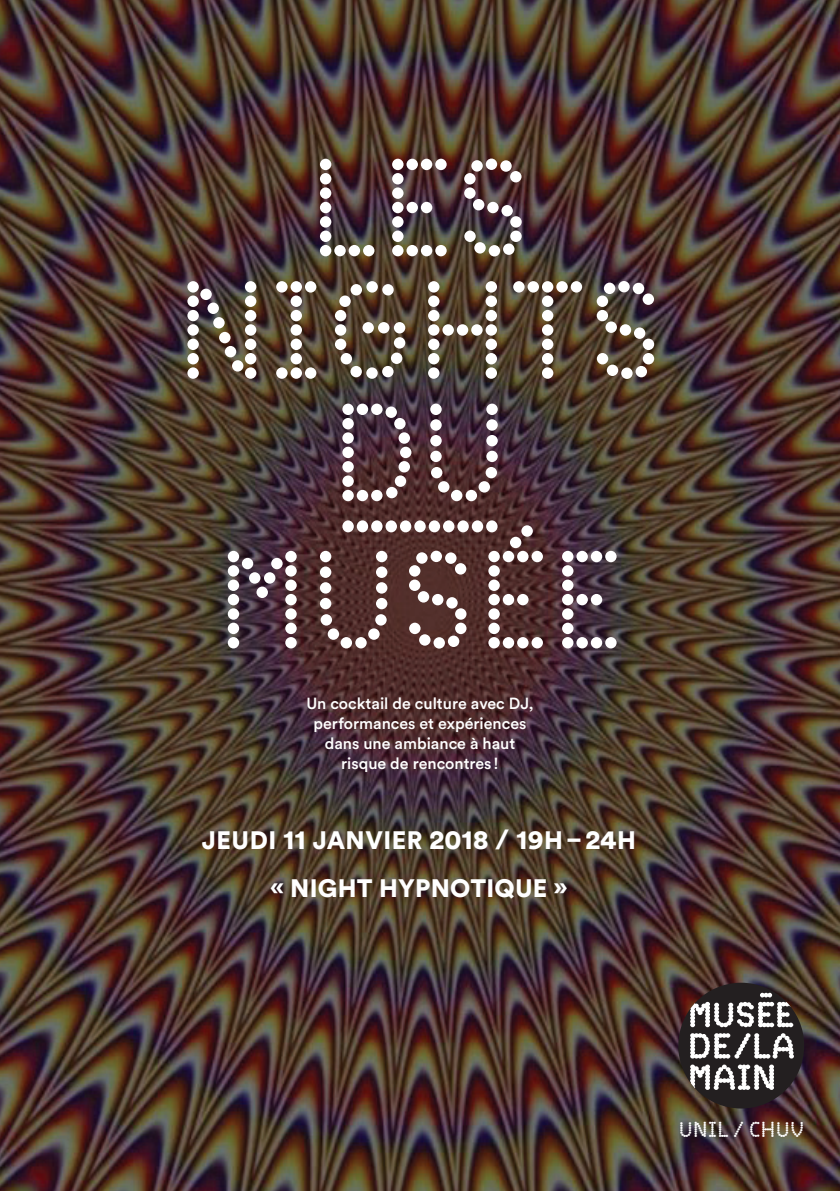
<style>
.page{position:relative;width:840px;height:1191px;background:#fff}
.page>*{position:absolute;margin:0;border:0;box-sizing:border-box;transform-origin:0 0}
.t1{font:146.6px/122.4px "Amb B Dot";color:#fff;text-align:center}
.t2{font:900 25px/47.6px "Circular Std";letter-spacing:.01em;color:#fff;text-align:center}
.t3{font:700 23px "Amb B Dot";letter-spacing:.02em;color:#fff}
.t4{font:500 16px/20px "Circular Std";color:#fff;text-align:center}
.s1{font-size:27px}
</style>
<div class="page">
<img style="left:0;top:0;width:839px;height:1191px">
<div style="left:678px;top:982px;width:125px;height:126px;background:#231f20;border-radius:50%"></div>
<svg style="left:689px;top:992px;width:104px;height:98px"></svg>
<svg style="left:342px;top:520px;width:98px;height:12px"></svg>
<div style="left:486px;top:520px;width:11px;height:12px;background:#fff;border-radius:50%"></div>
<div style="left:471px;top:520px;width:12px;height:12px;background:#fff;border-radius:50%"></div>
<div style="left:457px;top:520px;width:11px;height:12px;background:#fff;border-radius:50%"></div>
<div style="left:443px;top:520px;width:11px;height:12px;background:#fff;border-radius:50%"></div>
<h1 class="t1" style="left:175px;top:141px;width:490px">LES<br>NIGHTS<br>DU</h1>
<h1 class="t1" style="left:216px;top:533px;width:409px">MUSÉE</h1>
<p class="t4" style="left:306px;top:693px;width:229px">Un cocktail de culture avec DJ, performances et expériences dans une ambiance à haut risque de rencontres !</p>
<h2 class="t2" style="left:202px;top:816px;width:435px">JEUDI <span class="s1">11</span> JANVIER <span class="s1">2018 / 19</span>H–<span class="s1">24</span>H « NIGHT HYPNOTIQUE »</h2>
<h3 class="t3" style="left:678px;top:1117px;width:127px">UNIL / CHUV</h3>
</div>
